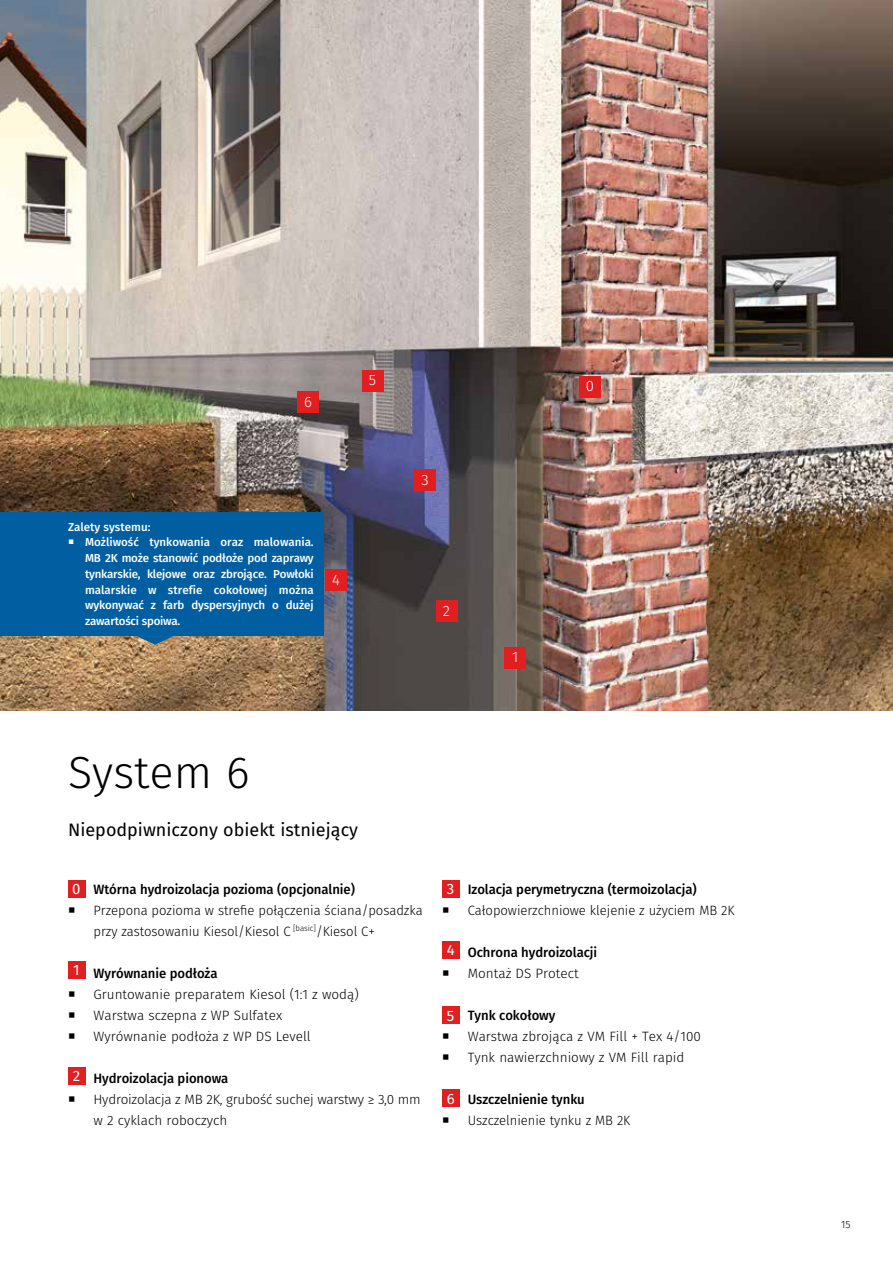
<style>
.page{position:relative;width:893px;height:1263px;background:#fff}
.page>*{position:absolute;margin:0;border:0;box-sizing:border-box;transform-origin:0 0}
.t1{font:300 45px "Fira Sans";color:#000}
.t2{font:18px "Fira Sans";color:#000}
.t3{font:300 15px "Fira Sans";color:#fff}
.t4{font:15px "Fira Sans";color:#fff}
.t5{font:300 13.5px/21px "Fira Sans";letter-spacing:-.005em;color:#000}
.t6{font:500 13.5px "Fira Sans";letter-spacing:-.005em;color:#000}
.t7{font:500 11.55px/15.8px "Fira Sans";letter-spacing:-.01em;color:#fff;text-align:justify}
.t8{font:300 10.5px "Fira Sans";color:#000}
</style>
<div class="page">
<img style="left:0;top:0;width:893px;height:710px">
<div style="left:415px;top:469px;width:21px;height:22px;background:#e11f21"></div>
<div style="left:325px;top:570px;width:22px;height:21px;background:#e11f21"></div>
<div style="left:362px;top:370px;width:21px;height:21px;background:#e11f21"></div>
<div style="left:436px;top:600px;width:21px;height:21px;background:#e11f21"></div>
<div style="left:505px;top:648px;width:21px;height:21px;background:#e11f21"></div>
<div style="left:579px;top:376px;width:22px;height:22px;background:#e11f21"></div>
<div style="left:298px;top:391px;width:21px;height:21px;background:#e11f21"></div>
<div style="left:0;top:513px;width:323px;height:123px;background:#005ea1"></div>
<svg style="left:137px;top:636px;width:37px;height:9px"></svg>
<div style="left:68px;top:880px;width:17px;height:17px;background:#e11f21"></div>
<div style="left:68px;top:961px;width:17px;height:17px;background:#e11f21"></div>
<div style="left:68px;top:1067px;width:17px;height:17px;background:#e11f21"></div>
<div style="left:442px;top:880px;width:17px;height:17px;background:#e11f21"></div>
<div style="left:442px;top:941px;width:17px;height:17px;background:#e11f21"></div>
<div style="left:442px;top:1006px;width:17px;height:17px;background:#e11f21"></div>
<div style="left:442px;top:1090px;width:17px;height:17px;background:#e11f21"></div>
<p class="t3" style="left:304px;top:391px;width:9px">6</p>
<p class="t3" style="left:369px;top:370px;width:9px">5</p>
<p class="t7" style="left:68px;top:519px;width:84px">Zalety systemu:</p>
<p class="t7" style="left:85px;top:534px;width:230px;text-indent:-17px">○ Możliwość tynkowania oraz malowania.<br>MB 2K może stanowić podłoże pod zaprawy tynkarskie, klejowe oraz zbrojące. Powłoki malarskie w strefie cokołowej można wykonywać z farb dyspersyjnych o dużej zawartości spoiwa.</p>
<p class="t3" style="left:332px;top:570px;width:9px">4</p>
<p class="t3" style="left:422px;top:469px;width:9px">3</p>
<p class="t3" style="left:443px;top:600px;width:9px">2</p>
<p class="t3" style="left:512px;top:647px;width:8px">1</p>
<p class="t3" style="left:586px;top:375px;width:10px">0</p>
<h1 class="t1" style="left:68px;top:741px;width:183px">System 6</h1>
<h2 class="t2" style="left:68px;top:817px;width:292px">Niepodpiwniczony obiekt istniejący</h2>
<p class="t6" style="left:94px;top:879px;width:263px">Wtórna hydroizolacja pozioma (opcjonalnie)</p>
<p class="t5" style="left:94px;top:899px;width:331px;text-indent:-26px">○ Przepona pozioma w strefie połączenia ściana/posadzka przy zastosowaniu Kiesol/Kiesol C <sup>[basic]</sup>/Kiesol C+</p>
<p class="t6" style="left:94px;top:963px;width:126px">Wyrównanie podłoża</p>
<p class="t5" style="left:68px;top:983px;width:292px">○ Gruntowanie preparatem Kiesol (1:1 z wodą)</p>
<p class="t5" style="left:68px;top:1004px;width:216px">○ Warstwa sczepna z WP Sulfatex</p>
<p class="t5" style="left:68px;top:1025px;width:244px">○ Wyrównanie podłoża z WP DS Levell</p>
<p class="t6" style="left:94px;top:1068px;width:136px">Hydroizolacja pionowa</p>
<p class="t5" style="left:94px;top:1088px;width:329px;text-indent:-26px">○ Hydroizolacja z MB 2K, grubość suchej warstwy ≥ 3,0 mm w 2 cyklach roboczych</p>
<p class="t4" style="left:72px;top:878px;width:10px">0</p>
<p class="t4" style="left:73px;top:960px;width:8px">1</p>
<p class="t4" style="left:73px;top:1065px;width:9px">2</p>
<p class="t6" style="left:468px;top:879px;width:230px">Izolacja perymetryczna (termoizolacja)</p>
<p class="t5" style="left:442px;top:899px;width:294px">○ Całopowierzchniowe klejenie z użyciem MB 2K</p>
<p class="t6" style="left:468px;top:942px;width:131px">Ochrona hydroizolacji</p>
<p class="t5" style="left:442px;top:962px;width:138px">○ Montaż DS Protect</p>
<p class="t6" style="left:468px;top:1005px;width:89px">Tynk cokołowy</p>
<p class="t5" style="left:442px;top:1025px;width:260px">○ Warstwa zbrojąca z VM Fill + Tex 4/100</p>
<p class="t5" style="left:442px;top:1046px;width:244px">○ Tynk nawierzchniowy z VM Fill rapid</p>
<p class="t6" style="left:468px;top:1089px;width:119px">Uszczelnienie tynku</p>
<p class="t5" style="left:442px;top:1109px;width:190px">○ Uszczelnienie tynku z MB 2K</p>
<p class="t4" style="left:447px;top:878px;width:9px">3</p>
<p class="t4" style="left:447px;top:939px;width:9px">4</p>
<p class="t4" style="left:447px;top:1005px;width:9px">5</p>
<p class="t4" style="left:447px;top:1088px;width:9px">6</p>
<p class="t8" style="left:841px;top:1217px;width:11px">15</p>
</div>
